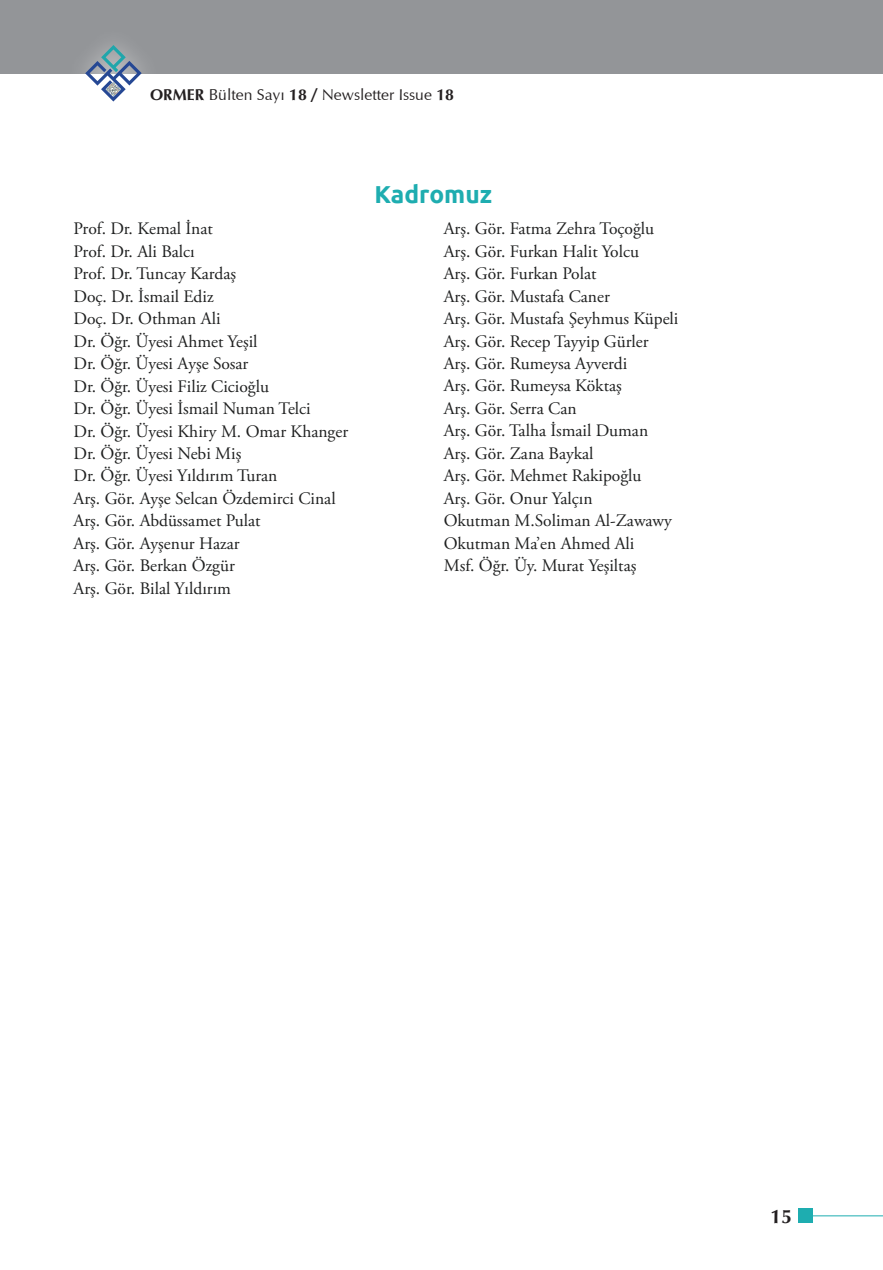
<style>
.page{position:relative;width:883px;height:1270px;background:#fff}
.page>*{position:absolute;margin:0;border:0;box-sizing:border-box;transform-origin:0 0}
.t1{font:700 24.5px "Ubuntu";color:#1eadb0}
.t2{font:700 19.25px "TR Oregon";color:#231f20}
.t3{font:17.5px/22.4px "Adobe Garamond Pro";color:#1f2020}
.t4{font:15.75px "TR Oregon";color:#231f20}
.s1{font-weight:700}
</style>
<div class="page">
<div style="left:0;top:0;width:883px;height:73px;background:#939598"></div>
<hr style="left:798px;top:1215px;width:85px;height:1px;background:#1eadb0">
<div style="left:798px;top:1209px;width:14px;height:14px;background:#1eadb0"></div>
<div style="left:66px;top:26px;width:95px;height:95px;background:#fff;opacity:.75"></div>
<svg style="left:85px;top:45px;width:57px;height:57px"></svg>
<p class="t4" style="left:150px;top:85px;width:305px"><span class="s1">ORMER</span> Bülten Sayı <span class="s1">18 /</span> Newsletter Issue <span class="s1">18</span></p>
<h1 class="t1" style="left:374px;top:179px;width:119px">Kadromuz</h1>
<p class="t3" style="left:74px;top:218px;width:276px">Prof. Dr. Kemal İnat<br>Prof. Dr. Ali Balcı<br>Prof. Dr. Tuncay Kardaş<br>Doç. Dr. İsmail Ediz<br>Doç. Dr. Othman Ali<br>Dr. Öğr. Üyesi Ahmet Yeşil<br>Dr. Öğr. Üyesi Ayşe Sosar<br>Dr. Öğr. Üyesi Filiz Cicioğlu<br>Dr. Öğr. Üyesi İsmail Numan Telci<br>Dr. Öğr. Üyesi Khiry M. Omar Khanger<br>Dr. Öğr. Üyesi Nebi Miş<br>Dr. Öğr. Üyesi Yıldırım Turan<br>Arş. Gör. Ayşe Selcan Özdemirci Cinal<br>Arş. Gör. Abdüssamet Pulat<br>Arş. Gör. Ayşenur Hazar<br>Arş. Gör. Berkan Özgür<br>Arş. Gör. Bilal Yıldırım</p>
<p class="t3" style="left:444px;top:218px;width:236px">Arş. Gör. Fatma Zehra Toçoğlu<br>Arş. Gör. Furkan Halit Yolcu<br>Arş. Gör. Furkan Polat<br>Arş. Gör. Mustafa Caner<br>Arş. Gör. Mustafa Şeyhmus Küpeli<br>Arş. Gör. Recep Tayyip Gürler<br>Arş. Gör. Rumeysa Ayverdi<br>Arş. Gör. Rumeysa Köktaş<br>Arş. Gör. Serra Can<br>Arş. Gör. Talha İsmail Duman<br>Arş. Gör. Zana Baykal<br>Arş. Gör. Mehmet Rakipoğlu<br>Arş. Gör. Onur Yalçın<br>Okutman M.Soliman Al-Zawawy<br>Okutman Ma’en Ahmed Ali<br>Msf. Öğr. Üy. Murat Yeşiltaş</p>
<p class="t2" style="left:771px;top:1205px;width:23px">15</p>
</div>
